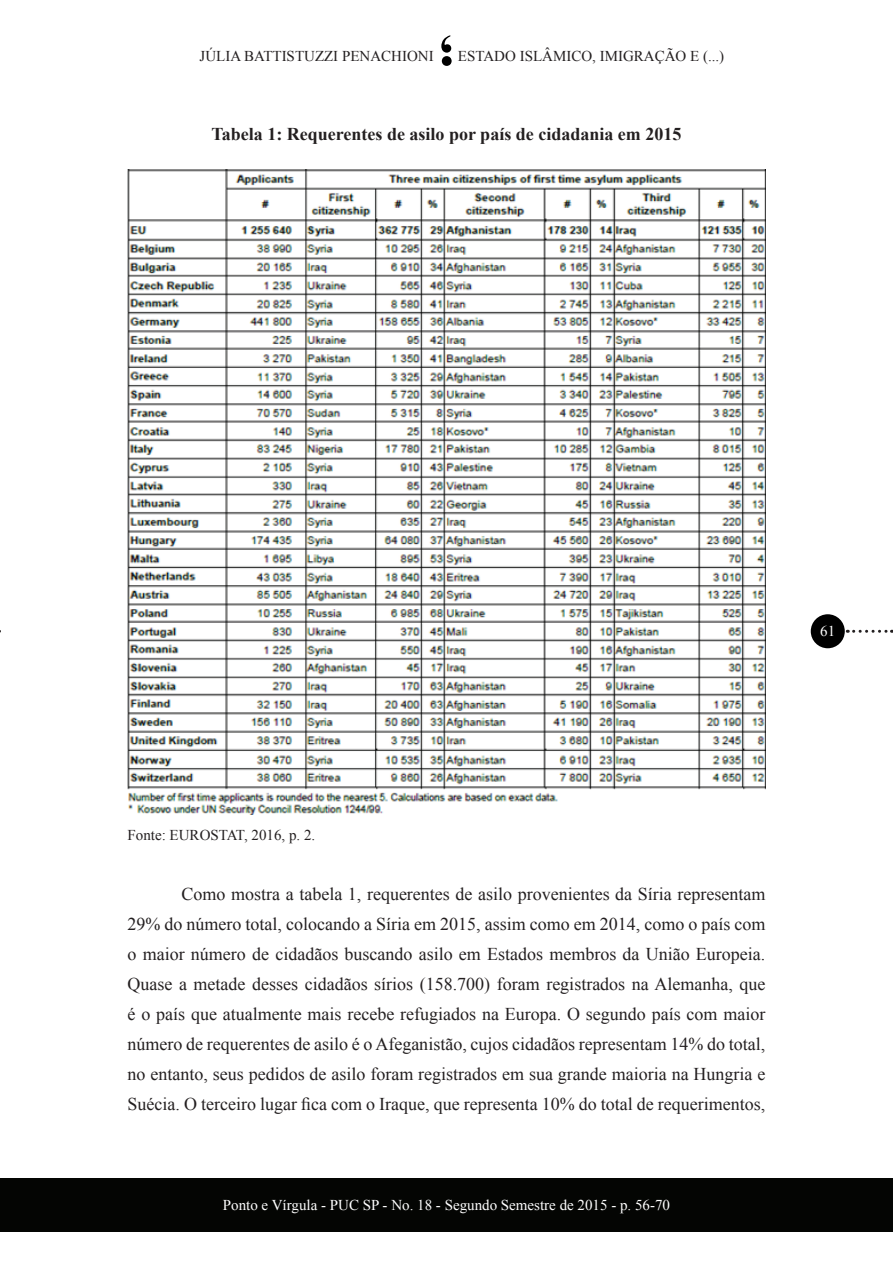
<style>
.page{position:relative;width:893px;height:1263px;background:#fff}
.page>*{position:absolute;margin:0;border:0;box-sizing:border-box;transform-origin:0 0}
.t1{font:18px/30px "Times New Roman";color:#231f20;text-align:justify}
.t2{font:700 18px "Times New Roman";color:#231f20}
.t3{font:15px "Times New Roman";color:#231f20}
.t4{font:15px "Times New Roman";color:#fff}
</style>
<div class="page">
<svg style="left:441px;top:35px;width:11px;height:31px"></svg>
<div style="left:0;top:1178px;width:893px;height:54px;background:#040503"></div>
<div style="left:811px;top:614px;width:34px;height:34px;background:#000;border-radius:50%"></div>
<svg style="left:854px;top:630px;width:38px;height:3px"></svg>
<img style="left:128px;top:170px;width:637px;height:644px">
<p class="t3" style="left:200px;top:46px;width:236px">JÚLIA BATTISTUZZI PENACHIONI</p>
<p class="t3" style="left:458px;top:46px;width:268px">ESTADO ISLÂMICO, IMIGRAÇÃO E (...)</p>
<p class="t2" style="left:212px;top:121px;width:471px">Tabela 1: Requerentes de asilo por país de cidadania em 2015</p>
<p class="t4" style="left:820px;top:621px;width:16px">61</p>
<p class="t3" style="left:128px;top:825px;width:189px">Fonte: EUROSTAT, 2016, p. 2.</p>
<p class="t1" style="left:128px;top:879px;width:639px;text-indent:54px">Como mostra a tabela 1, requerentes de asilo provenientes da Síria representam 29% do número total, colocando a Síria em 2015, assim como em 2014, como o país com o maior número de cidadãos buscando asilo em Estados membros da União Europeia.<br>Quase a metade desses cidadãos sírios (158.700) foram registrados na Alemanha, que é o país que atualmente mais recebe refugiados na Europa. O segundo país com maior número de requerentes de asilo é o Afeganistão, cujos cidadãos representam 14% do total, no entanto, seus pedidos de asilo foram registrados em sua grande maioria na Hungria e Suécia. O terceiro lugar fica com o Iraque, que representa 10% do total de requerimentos,</p>
<p class="t4" style="left:223px;top:1195px;width:449px">Ponto e Vírgula - PUC SP - No. 18 - Segundo Semestre de 2015 - p. 56-70</p>
</div>
